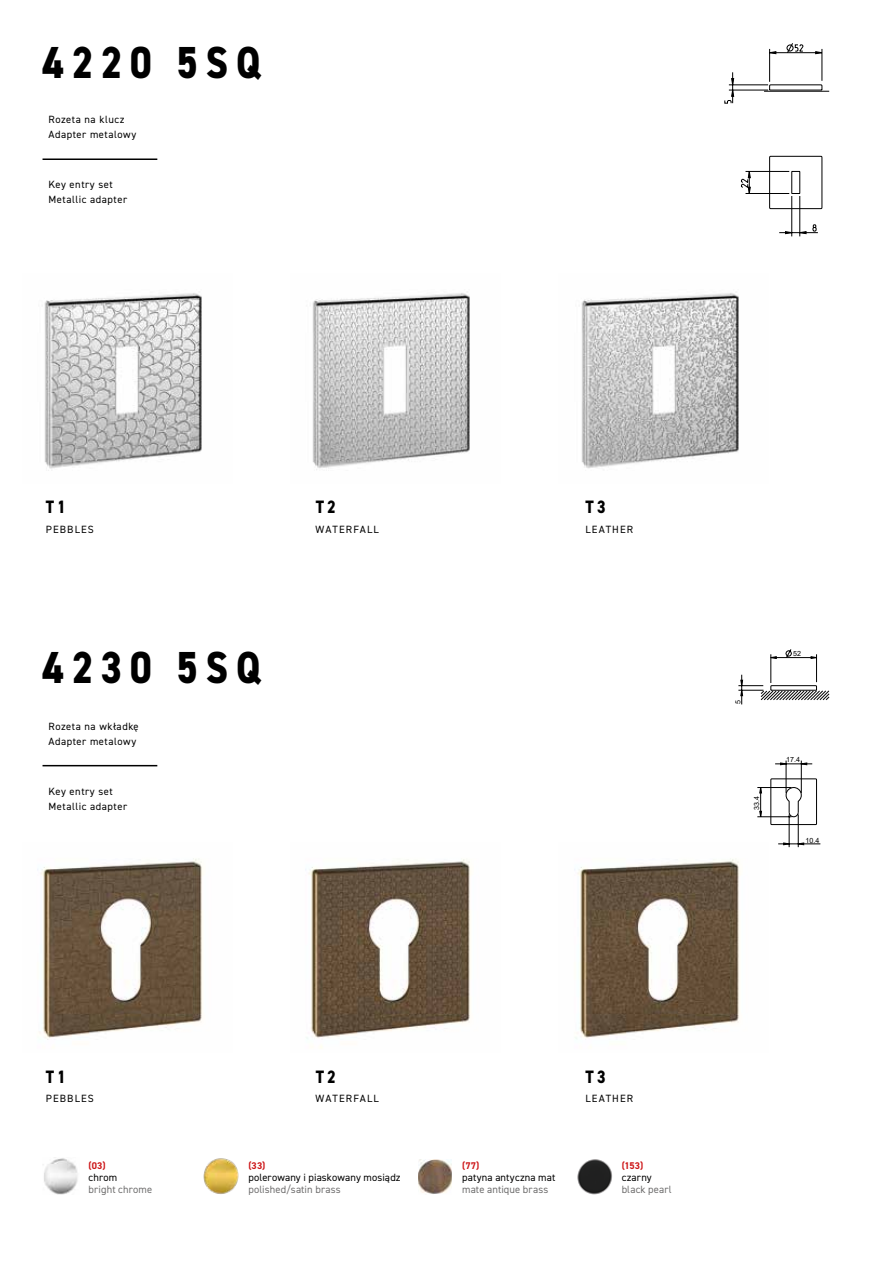
<style>
.page{position:relative;width:893px;height:1263px;background:#fff}
.page>*{position:absolute;margin:0;border:0;box-sizing:border-box;transform-origin:0 0}
.t1{font:800 45px "DIN2014";letter-spacing:.2em;color:#000;scale:.85 1}
.t2{font:800 18px "DIN2014";letter-spacing:.205em;color:#000;scale:.85 1}
.t3{font:10.5px/15px "DIN2014";letter-spacing:.05em;color:#000}
.t4{font:10.5px "DIN2014";letter-spacing:.015em;color:#706f6f}
.t5{font:10.5px "DIN2014";letter-spacing:.11em;color:#000}
.t6{font:10.5px "DIN2014";letter-spacing:.01em;color:#000}
.t7{font:10.5px "DIN2014";letter-spacing:.015em;color:#000}
.t8{font:700 9.75px "DIN2014";letter-spacing:.03em;color:#cd1719}
.t9{font:7.05px "Arial";color:#000}
</style>
<div class="page">
<img style="left:44px;top:293px;width:158px;height:178px">
<img style="left:37px;top:858px;width:166px;height:182px">
<img style="left:312px;top:293px;width:158px;height:177px">
<img style="left:305px;top:859px;width:166px;height:189px">
<img style="left:581px;top:293px;width:158px;height:176px">
<img style="left:574px;top:859px;width:166px;height:180px">
<hr style="left:43px;top:158px;width:114px;height:2px;background:#000">
<hr style="left:43px;top:765px;width:114px;height:1px;background:#000">
<img style="left:43px;top:1157px;width:35px;height:37px">
<img style="left:203px;top:1158px;width:36px;height:36px">
<img style="left:577px;top:1159px;width:35px;height:36px">
<img style="left:418px;top:1159px;width:33px;height:35px">
<svg style="left:787px;top:43px;width:16px;height:9px"></svg>
<svg style="left:770px;top:51px;width:7px;height:3px"></svg>
<svg style="left:815px;top:51px;width:7px;height:3px"></svg>
<svg style="left:725px;top:78px;width:9px;height:25px"></svg>
<hr style="left:732px;top:72px;width:1px;height:31px;background:#000">
<hr style="left:769px;top:49px;width:1px;height:33px;background:#000">
<hr style="left:729px;top:90px;width:39px;height:1px;background:#000">
<hr style="left:729px;top:85px;width:39px;height:1px;background:#000">
<hr style="left:822px;top:49px;width:1px;height:32px;background:#000">
<hr style="left:770px;top:52px;width:52px;height:1px;background:#000">
<hr style="left:764px;top:91px;width:65px;height:1px;background:#000">
<svg style="left:813px;top:225px;width:3px;height:6px"></svg>
<svg style="left:785px;top:231px;width:6px;height:3px"></svg>
<svg style="left:800px;top:231px;width:7px;height:3px"></svg>
<svg style="left:741px;top:172px;width:10px;height:21px"></svg>
<hr style="left:779px;top:232px;width:39px;height:1px;background:#000">
<hr style="left:745px;top:193px;width:44px;height:1px;background:#000">
<hr style="left:791px;top:196px;width:1px;height:40px;background:#000">
<hr style="left:799px;top:196px;width:1px;height:40px;background:#000">
<hr style="left:745px;top:171px;width:44px;height:1px;background:#000">
<svg style="left:769px;top:84px;width:54px;height:125px"></svg>
<hr style="left:778px;top:844px;width:42px;height:1px;background:#000">
<hr style="left:789px;top:814px;width:1px;height:33px;background:#000">
<hr style="left:798px;top:814px;width:1px;height:33px;background:#000">
<svg style="left:738px;top:649px;width:91px;height:176px"></svg>
<h1 class="t1" style="left:43px;top:33px;width:258px">4220 5SQ</h1>
<p class="t3" style="left:49px;top:112px;width:89px">Rozeta na klucz<br>Adapter metalowy</p>
<p class="t3" style="left:49px;top:177px;width:80px">Key entry set<br>Metallic adapter</p>
<h2 class="t2" style="left:46px;top:494px;width:25px">T1</h2>
<p class="t5" style="left:46px;top:522px;width:50px">PEBBLES</p>
<h1 class="t1" style="left:43px;top:638px;width:258px">4230 5SQ</h1>
<p class="t3" style="left:49px;top:718px;width:92px">Rozeta na wkładkę<br>Adapter metalowy</p>
<p class="t3" style="left:49px;top:783px;width:80px">Key entry set<br>Metallic adapter</p>
<h2 class="t2" style="left:316px;top:494px;width:25px">T2</h2>
<p class="t5" style="left:316px;top:522px;width:65px">WATERFALL</p>
<h2 class="t2" style="left:586px;top:494px;width:25px">T3</h2>
<p class="t5" style="left:585px;top:522px;width:49px">LEATHER</p>
<p class="t9" style="left:733px;top:704px;width:5px;rotate:-90deg">5</p>
<p class="t9" style="left:752px;top:810px;width:15px;rotate:-90deg">33.4</p>
<p class="t9" style="left:793px;top:649px;width:9px">52</p>
<p class="t9" style="left:786px;top:755px;width:15px">17.4</p>
<p class="t9" style="left:805px;top:835px;width:15px">10.4</p>
<h2 class="t2" style="left:46px;top:1064px;width:25px">T1</h2>
<h2 class="t2" style="left:316px;top:1064px;width:25px">T2</h2>
<h2 class="t2" style="left:586px;top:1064px;width:25px">T3</h2>
<p class="t5" style="left:46px;top:1092px;width:50px">PEBBLES</p>
<p class="t5" style="left:316px;top:1092px;width:65px">WATERFALL</p>
<p class="t5" style="left:585px;top:1092px;width:49px">LEATHER</p>
<p class="t8" style="left:88px;top:1159px;width:19px">(03)</p>
<p class="t3" style="left:88px;top:1169px;width:30px">chrom</p>
<p class="t4" style="left:88px;top:1182px;width:65px">bright chrome</p>
<p class="t8" style="left:248px;top:1159px;width:18px">(33)</p>
<p class="t6" style="left:248px;top:1170px;width:154px">polerowany i piaskowany mosiądz</p>
<p class="t4" style="left:248px;top:1182px;width:94px">polished/satin brass</p>
<p class="t8" style="left:462px;top:1159px;width:19px">(77)</p>
<p class="t7" style="left:462px;top:1170px;width:95px">patyna antyczna mat</p>
<p class="t4" style="left:462px;top:1182px;width:88px">mate antique brass</p>
<p class="t8" style="left:622px;top:1159px;width:23px">(153)</p>
<p class="t3" style="left:622px;top:1169px;width:32px">czarny</p>
<p class="t4" style="left:622px;top:1182px;width:52px">black pearl</p>
</div>
